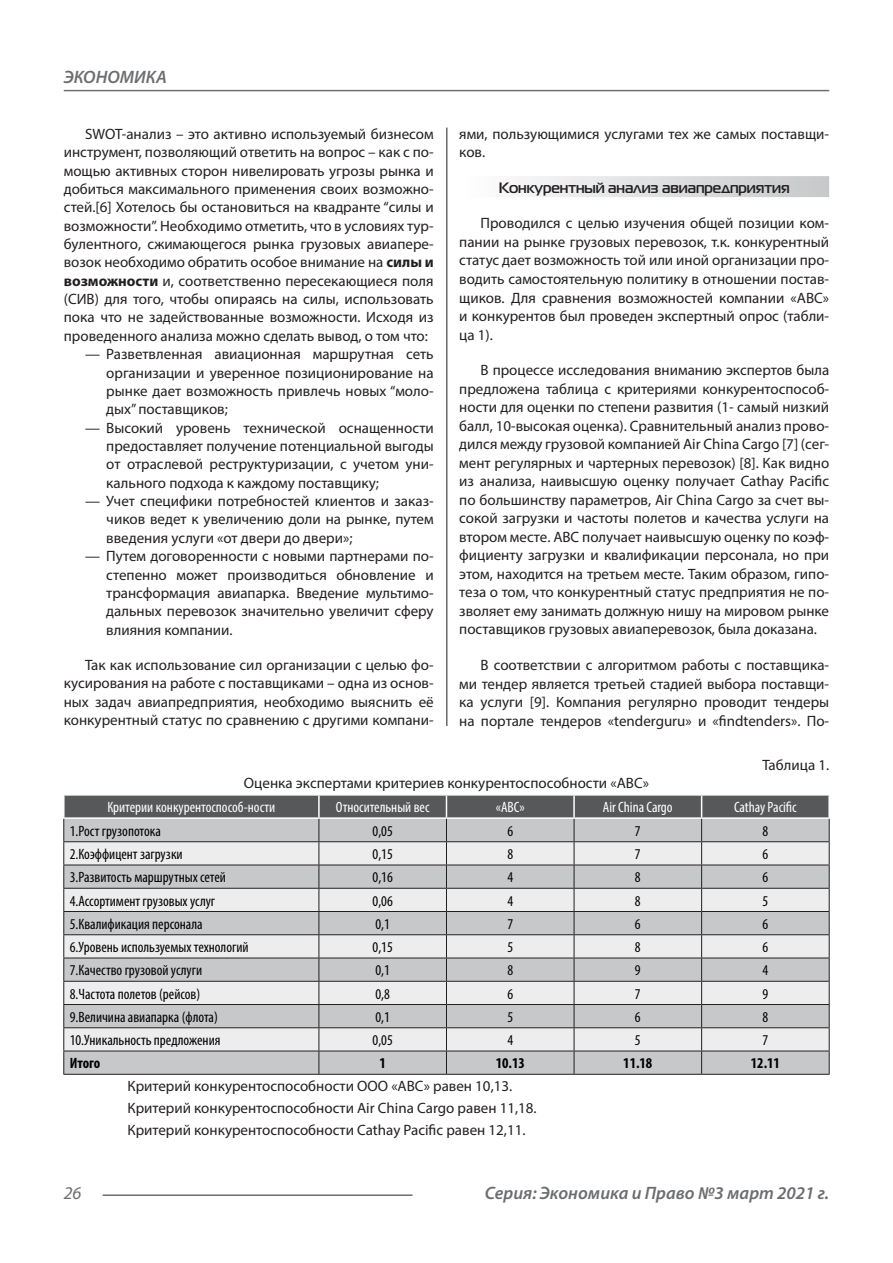
<style>
.page{position:relative;width:893px;height:1263px;background:#fff}
.page>*{position:absolute;margin:0;border:0;box-sizing:border-box;transform-origin:0 0}
.t1{font:italic 600 18px "Myriad Pro";color:#6c6d70}
.t2{font:italic 18px "Myriad Pro";color:#6c6d70}
.Статья_текст{font:15px/18.3px "Myriad Pro";color:#231f20;text-align:justify}
.Таблица_Строка{font:condensed 15px "Myriad Pro";color:#000}
.Таблица_Заголовок_Яч{font:condensed 15px "Myriad Pro";color:#fff}
.Статья_подзаголовок{font:700 15px "Magistral C";color:#231f20}
.Таблица_Строка-2{font:700 condensed 15px "Myriad Pro";color:#000}
.s1{font-weight:700}
</style>
<div class="page">
<hr style="left:446px;top:128px;width:1px;height:1007px;background:#231f20">
<hr style="left:103px;top:1194px;width:309px;height:2px;background:#6c6d70">
<hr style="left:64px;top:90px;width:765px;height:1px;background:#6c6d70">
<div style="left:441px;top:726px;width:10px;height:423px;background:#fff"></div>
<div style="left:459px;top:176px;width:370px;height:21px;background:linear-gradient(to right,#fefeff,#c6c8ca)"></div>
<svg style="left:63px;top:795px;width:767px;height:279px;background:#c6c7c8"></svg>
<hr style="left:63px;top:1074px;width:256px;height:1px;background:#231f20">
<hr style="left:319px;top:1074px;width:127px;height:1px;background:#231f20">
<hr style="left:446px;top:1074px;width:128px;height:1px;background:#231f20">
<hr style="left:574px;top:1074px;width:128px;height:1px;background:#231f20">
<hr style="left:702px;top:1074px;width:128px;height:1px;background:#231f20">
<p class="t1" style="left:64px;top:66px;width:105px">ЭКОНОМИКА</p>
<p class="Статья_текст" style="left:64px;top:124px;width:371px;text-indent:21px">SWOT-анализ – это активно используемый бизнесом инструмент, позволяющий ответить на вопрос – как с по&shy;мощью активных сторон нивелировать угрозы рынка и добиться максимального применения своих возможно&shy;стей.[6] Хотелось бы остановиться на квадранте “силы и возможности”. Необходимо отметить, что в условиях тур&shy;булентного, сжимающегося рынка грузовых авиапере&shy;возок необходимо обратить особое внимание на <span class="s1">силы и возможности</span> и, соответственно пересекающиеся поля (СИВ) для того, чтобы опираясь на силы, использовать пока что не задействованные возможности. Исходя из проведенного анализа можно сделать вывод, о том что:</p>
<p class="Статья_текст" style="left:106px;top:345px;width:329px;text-indent:-21px">— Разветвленная авиационная маршрутная сеть организации и уверенное позиционирование на рынке дает возможность привлечь новых “моло&shy;дых” поставщиков;</p>
<p class="Статья_текст" style="left:106px;top:418px;width:329px;text-indent:-21px">— Высокий уровень технической оснащенности предоставляет получение потенциальной выгоды от отраслевой реструктуризации, с учетом уни&shy;кального подхода к каждому поставщику;</p>
<p class="Статья_текст" style="left:106px;top:492px;width:329px;text-indent:-21px">— Учет специфики потребностей клиентов и заказ&shy;чиков ведет к увеличению доли на рынке, путем введения услуги «от двери до двери»;</p>
<p class="Статья_текст" style="left:106px;top:547px;width:329px;text-indent:-21px">— Путем договоренности с новыми партнерами по&shy;степенно может производиться обновление и трансформация авиапарка. Введение мультимо&shy;дальных перевозок значительно увеличит сферу влияния компании.</p>
<p class="Статья_текст" style="left:64px;top:655px;width:371px;text-indent:21px">Так как использование сил организации с целью фо&shy;кусирования на работе с поставщиками – одна из основ&shy;ных задач авиапредприятия, необходимо выяснить её конкурентный статус по сравнению с другими компани-</p>
<p class="Статья_текст" style="left:459px;top:124px;width:371px">ями, пользующимися услугами тех же самых поставщи&shy;ков.</p>
<p class="Статья_подзаголовок" style="left:499px;top:179px;width:292px">Конкурентный анализ авиапредприятия</p>
<p class="Статья_текст" style="left:459px;top:214px;width:371px;text-indent:21px">Проводился с целью изучения общей позиции ком&shy;пании на рынке грузовых перевозок, т.к. конкурентный статус дает возможность той или иной организации про&shy;водить самостоятельную политику в отношении постав&shy;щиков. Для сравнения возможностей компании «ABC» и конкурентов был проведен экспертный опрос (табли&shy;ца 1).</p>
<p class="Статья_текст" style="left:459px;top:361px;width:371px;text-indent:21px">В процессе исследования вниманию экспертов была предложена таблица с критериями конкурентоспособ&shy;ности для оценки по степени развития (1- самый низкий балл, 10-высокая оценка). Сравнительный анализ прово&shy;дился между грузовой компанией Air China Cargo [7] (сег&shy;мент регулярных и чартерных перевозок) [8]. Как видно из анализа, наивысшую оценку получает Cathay Pacific по большинству параметров, Air China Cargo за счет вы&shy;сокой загрузки и частоты полетов и качества услуги на втором месте. ABC получает наивысшую оценку по коэф&shy;фициенту загрузки и квалификации персонала, но при этом, находится на третьем месте. Таким образом, гипо&shy;теза о том, что конкурентный статус предприятия не по&shy;зволяет ему занимать должную нишу на мировом рынке поставщиков грузовых авиаперевозок, была доказана.</p>
<p class="Статья_текст" style="left:459px;top:655px;width:371px;text-indent:21px">В соответствии с алгоритмом работы с поставщика&shy;ми тендер является третьей стадией выбора поставщи&shy;ка услуги [9]. Компания регулярно проводит тендеры на портале тендеров «tenderguru» и «findtenders». По-</p>
<p class="Статья_текст" style="left:762px;top:756px;width:68px">Таблица 1.</p>
<p class="Статья_текст" style="left:244px;top:774px;width:406px">Оценка экспертами критериев конкурентоспособности «ABC»</p>
<p class="Таблица_Заголовок_Яч" style="left:107px;top:798px;width:169px">Критерии конкурентоспособ-ности</p>
<p class="Таблица_Заголовок_Яч" style="left:336px;top:798px;width:95px">Относительный вес</p>
<p class="Таблица_Заголовок_Яч" style="left:496px;top:798px;width:30px">«АВС»</p>
<p class="Таблица_Заголовок_Яч" style="left:603px;top:798px;width:71px">Air China Cargo</p>
<p class="Таблица_Заголовок_Яч" style="left:734px;top:798px;width:64px">Cathay Pacific</p>
<p class="Таблица_Строка" style="left:70px;top:822px;width:93px">1.Рост грузопотока</p>
<p class="Таблица_Строка" style="left:373px;top:822px;width:22px">0,05</p>
<p class="Таблица_Строка" style="left:507px;top:822px;width:7px">6</p>
<p class="Таблица_Строка" style="left:635px;top:822px;width:7px">7</p>
<p class="Таблица_Строка" style="left:762px;top:822px;width:7px">8</p>
<p class="Таблица_Строка" style="left:70px;top:845px;width:114px">2.Коэффицент загрузки</p>
<p class="Таблица_Строка" style="left:373px;top:845px;width:22px">0,15</p>
<p class="Таблица_Строка" style="left:507px;top:845px;width:7px">8</p>
<p class="Таблица_Строка" style="left:635px;top:845px;width:7px">7</p>
<p class="Таблица_Строка" style="left:762px;top:845px;width:7px">6</p>
<p class="Таблица_Строка" style="left:70px;top:868px;width:158px">3.Развитость маршрутных сетей</p>
<p class="Таблица_Строка" style="left:373px;top:868px;width:22px">0,16</p>
<p class="Таблица_Строка" style="left:507px;top:868px;width:7px">4</p>
<p class="Таблица_Строка" style="left:635px;top:868px;width:7px">8</p>
<p class="Таблица_Строка" style="left:762px;top:868px;width:7px">6</p>
<p class="Таблица_Строка" style="left:70px;top:891px;width:147px">4.Ассортимент грузовых услуг</p>
<p class="Таблица_Строка" style="left:373px;top:891px;width:22px">0,06</p>
<p class="Таблица_Строка" style="left:507px;top:891px;width:7px">4</p>
<p class="Таблица_Строка" style="left:635px;top:891px;width:7px">8</p>
<p class="Таблица_Строка" style="left:762px;top:891px;width:7px">5</p>
<p class="Таблица_Строка" style="left:70px;top:915px;width:134px">5.Квалификация персонала</p>
<p class="Таблица_Строка" style="left:375px;top:915px;width:16px">0,1</p>
<p class="Таблица_Строка" style="left:507px;top:915px;width:7px">7</p>
<p class="Таблица_Строка" style="left:635px;top:915px;width:7px">6</p>
<p class="Таблица_Строка" style="left:762px;top:915px;width:7px">6</p>
<p class="Таблица_Строка" style="left:70px;top:938px;width:180px">6.Уровень используемых технологий</p>
<p class="Таблица_Строка" style="left:373px;top:938px;width:22px">0,15</p>
<p class="Таблица_Строка" style="left:507px;top:938px;width:7px">5</p>
<p class="Таблица_Строка" style="left:635px;top:938px;width:7px">8</p>
<p class="Таблица_Строка" style="left:762px;top:938px;width:7px">6</p>
<p class="Таблица_Строка" style="left:70px;top:961px;width:134px">7.Качество грузовой услуги</p>
<p class="Таблица_Строка" style="left:375px;top:961px;width:16px">0,1</p>
<p class="Таблица_Строка" style="left:507px;top:961px;width:7px">8</p>
<p class="Таблица_Строка" style="left:635px;top:961px;width:7px">9</p>
<p class="Таблица_Строка" style="left:762px;top:961px;width:7px">4</p>
<p class="Таблица_Строка" style="left:70px;top:984px;width:132px">8.Частота полетов (рейсов)</p>
<p class="Таблица_Строка" style="left:375px;top:984px;width:16px">0,8</p>
<p class="Таблица_Строка" style="left:507px;top:984px;width:7px">6</p>
<p class="Таблица_Строка" style="left:635px;top:984px;width:7px">7</p>
<p class="Таблица_Строка" style="left:762px;top:984px;width:7px">9</p>
<p class="Таблица_Строка" style="left:70px;top:1008px;width:150px">9.Величина авиапарка (флота)</p>
<p class="Таблица_Строка" style="left:375px;top:1008px;width:16px">0,1</p>
<p class="Таблица_Строка" style="left:507px;top:1008px;width:7px">5</p>
<p class="Таблица_Строка" style="left:635px;top:1008px;width:7px">6</p>
<p class="Таблица_Строка" style="left:762px;top:1008px;width:7px">8</p>
<p class="Таблица_Строка" style="left:70px;top:1031px;width:152px">10.Уникальность предложения</p>
<p class="Таблица_Строка" style="left:373px;top:1031px;width:22px">0,05</p>
<p class="Таблица_Строка" style="left:507px;top:1031px;width:7px">4</p>
<p class="Таблица_Строка" style="left:635px;top:1031px;width:7px">5</p>
<p class="Таблица_Строка" style="left:762px;top:1031px;width:7px">7</p>
<p class="Таблица_Строка-2" style="left:70px;top:1054px;width:32px">Итого</p>
<p class="Таблица_Строка-2" style="left:379px;top:1054px;width:8px">1</p>
<p class="Таблица_Строка-2" style="left:496px;top:1054px;width:31px">10.13</p>
<p class="Таблица_Строка-2" style="left:623px;top:1054px;width:31px">11.18</p>
<p class="Таблица_Строка-2" style="left:751px;top:1054px;width:31px">12.11</p>
<p class="Статья_текст" style="left:128px;top:1076px;width:386px">Критерий конкурентоспособности ООО «ABC» равен 10,13.</p>
<p class="Статья_текст" style="left:128px;top:1099px;width:411px">Критерий конкурентоспособности Air China Cargo равен 11,18.</p>
<p class="Статья_текст" style="left:128px;top:1121px;width:399px">Критерий конкурентоспособности Cathay Pacific равен 12,11.</p>
<p class="t2" style="left:64px;top:1182px;width:19px">26</p>
<p class="t1" style="left:485px;top:1182px;width:346px">Серия: Экономика и Право №3 март 2021 г.</p>
</div>
